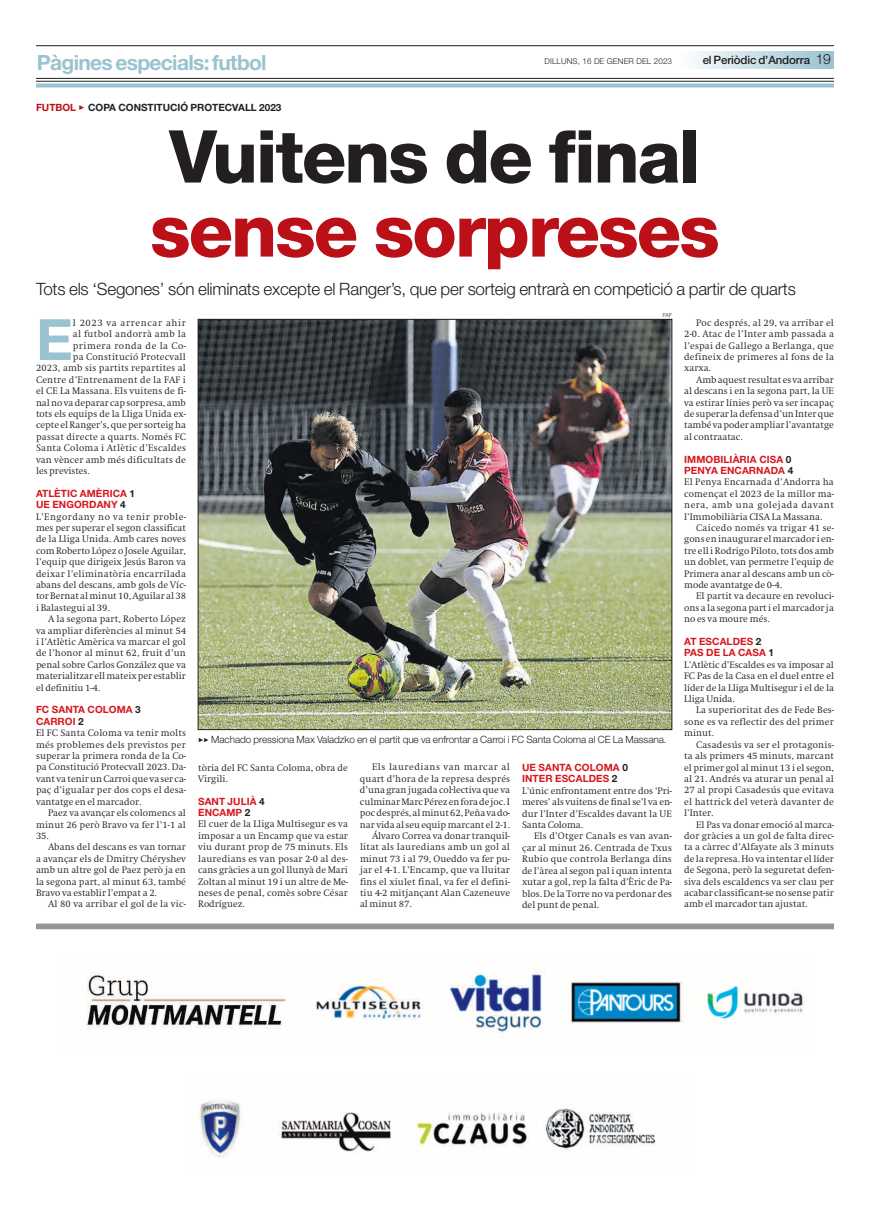
<style>
.page{position:relative;width:870px;height:1220px;background:#fff}
.page>*{position:absolute;margin:0;border:0;box-sizing:border-box;transform-origin:0 0}
.t1{font:800 73px "Helvetica Neue LT Std";letter-spacing:-.03em;color:#231f20}
.t2{font:800 73px "Helvetica Neue LT Std";letter-spacing:-.03em;color:#bb1018}
.t3{font:700 57px "Helvetica Neue LT Std";color:#99c3d1}
.t4{font:700 21px "Helvetica Neue LT Std";letter-spacing:-.035em;color:#99c3d1}
.t5{font:300 17px "Helvetica Neue LT Std";letter-spacing:-.015em;color:#231f20}
.t6{font:500 11.5px "Helvetica Neue LT Std";letter-spacing:-.015em;color:#231f20}
.t7{font:700 10px/11.4px "Helvetica Neue LT Std";letter-spacing:.01em;color:#d7171f}
.t8{font:300 10px "Helvetica Neue LT Std";letter-spacing:-.01em;color:#231f20}
.t9{font:700 10px "Helvetica Neue LT Std";color:#231f20}
.t10{font:300 9.1px/11.4px "Swift ND Std";color:#231f20;text-align:justify}
.t11{font:300 9.1px "Swift ND Std";letter-spacing:.025em;color:#231f20}
.t12{font:300 9.1px "Swift ND Std";letter-spacing:.02em;color:#231f20}
.t13{font:300 9.1px "Swift ND Std";letter-spacing:.03em;color:#231f20}
.t14{font:300 9.1px "Swift ND Std";letter-spacing:.06em;color:#231f20}
.t15{font:300 9.1px "Swift ND Std";letter-spacing:.035em;color:#231f20}
.t16{font:300 9.1px "Swift ND Std";letter-spacing:.07em;color:#231f20}
.t17{font:300 9.1px "Swift ND Std";letter-spacing:.05em;color:#231f20}
.t18{font:300 8px "Helvetica Neue LT Std";letter-spacing:.02em;color:#231f20}
.t19{font:300 5.5px "Helvetica Neue LT Std";color:#231f20}
.s1{font-weight:300;font-size:14px}
.s2{color:#bb1018}
.s3{color:#231f20}
</style>
<div class="page">
<div style="left:678px;top:51px;width:156px;height:17px;background:linear-gradient(to right,#feffff,#99c3d1)"></div>
<hr style="left:36px;top:78px;width:798px;height:1px;background:#231f20">
<hr style="left:36px;top:81px;width:798px;height:1px;background:#231f20">
<svg style="left:36px;top:84px;width:798px;height:4px;fill:#99c3d1"></svg>
<hr style="left:36px;top:46px;width:798px;height:1px;background:#231f20">
<img style="left:87px;top:970px;width:717px;height:63px">
<img style="left:200px;top:1100px;width:456px;height:58px">
<div style="left:36px;top:923px;width:798px;height:6px;background:#939598"></div>
<img style="left:200px;top:321px;width:470px;height:407px">
<h3 class="t4" style="left:37px;top:50px;width:231px">Pàgines especials: futbol</h3>
<p class="t18" style="left:545px;top:57px;width:129px">DILLUNS, 16 DE GENER DEL 2023</p>
<p class="t6" style="left:703px;top:53px;width:130px">el Periòdic d’Andorra <span class="s1">19</span></p>
<p class="t9" style="left:36px;top:101px;width:247px"><span class="s2">FUTBOL</span> <span class="s2">✓</span> COPA CONSTITUCIÓ PROTECVALL 2023</p>
<h1 class="t1" style="left:169px;top:113px;width:533px">Vuitens de final</h1>
<h1 class="t2" style="left:150px;top:187px;width:571px">sense sorpreses</h1>
<h3 class="t5" style="left:36px;top:278px;width:761px">Tots els ‘Segones’ són eliminats excepte el Ranger’s, que per sorteig entrarà en competició a partir de quarts</h3>
<h2 class="t3" style="left:36px;top:304px;width:38px">E</h2>
<p class="t16" style="left:73px;top:317px;width:115px">l 2023 va arrencar ahir</p>
<p class="t19" style="left:663px;top:311px;width:11px">FAF</p>
<p class="t10" style="left:684px;top:317px;width:151px;text-indent:12px">Poc després, al 29, va arribar el 2-0. Atac de l’Inter amb passada a l’espai de Gallego a Berlanga, que defineix de primeres al fons de la xarxa.</p>
<p class="t10" style="left:684px;top:374px;width:151px;text-indent:12px">Amb aquest resultat es va arribar al descans i en la segona part, la UE va estirar línies però va ser incapaç de superar la defensa d’un Inter que també va poder ampliar l’avantatge al contraatac.</p>
<p class="t7" style="left:684px;top:453px;width:111px">IMMOBILIÀRIA CISA <span class="s3">0<br></span>PENYA ENCARNADA <span class="s3">4</span></p>
<p class="t10" style="left:684px;top:477px;width:151px">El Penya Encarnada d’Andorra ha començat el 2023 de la millor ma&shy;nera, amb una golejada davant l’Immobiliària CISA La Massana.</p>
<p class="t10" style="left:684px;top:522px;width:151px;text-indent:12px">Caicedo només va trigar 41 se&shy;gons en inaugurar el marcador i en&shy;tre ell i Rodrigo Piloto, tots dos amb un doblet, van permetre l’equip de Primera anar al descans amb un cò&shy;mode avantatge de 0-4.</p>
<p class="t10" style="left:684px;top:591px;width:151px;text-indent:12px">El partit va decaure en revoluci&shy;ons a la segona part i el marcador ja no es va moure més.</p>
<p class="t7" style="left:684px;top:635px;width:92px">AT ESCALDES <span class="s3">2<br></span>PAS DE LA CASA <span class="s3">1</span></p>
<p class="t10" style="left:684px;top:659px;width:151px">L’Atlètic d’Escaldes es va imposar al FC Pas de la Casa en el duel entre el líder de la Lliga Multisegur i el de la Lliga Unida.</p>
<p class="t10" style="left:684px;top:705px;width:151px;text-indent:12px">La superioritat des de Fede Bes&shy;sone es va reflectir des del primer minut.</p>
<p class="t10" style="left:684px;top:739px;width:151px;text-indent:12px">Casadesús va ser el protagonis&shy;ta als primers 45 minuts, marcant el primer gol al minut 13 i el segon, al 21. Andrés va aturar un penal al 27 al propi Casadesús que evitava el hattrick del veterà davanter de l’Inter.</p>
<p class="t10" style="left:684px;top:819px;width:151px;text-indent:12px">El Pas va donar emoció al marca&shy;dor gràcies a un gol de falta direc&shy;ta a càrrec d’Alfayate als 3 minuts de la represa. Ho va intentar el líder de Segona, però la seguretat defen&shy;siva dels escaldencs va ser clau per acabar classificant-se no sense patir amb el marcador tan ajustat.</p>
<p class="t15" style="left:73px;top:329px;width:115px">al futbol andorrà amb la</p>
<p class="t17" style="left:73px;top:340px;width:115px">primera ronda de la Co-</p>
<p class="t12" style="left:73px;top:351px;width:115px">pa Constitució Protecvall</p>
<p class="t12" style="left:36px;top:363px;width:151px">2023, amb sis partits repartites al</p>
<p class="t11" style="left:36px;top:374px;width:151px">Centre d’Entrenament de la FAF i</p>
<p class="t10" style="left:36px;top:385px;width:152px">el CE La Massana. Els vuitens de fi-</p>
<p class="t10" style="left:36px;top:397px;width:152px">nal no va deparar cap sorpresa, amb</p>
<p class="t10" style="left:36px;top:408px;width:152px">tots els equips de la Lliga Unida ex-</p>
<p class="t10" style="left:36px;top:420px;width:152px">cepte el Ranger’s, que per sorteig ha</p>
<p class="t12" style="left:36px;top:431px;width:151px">passat directe a quarts. Només FC</p>
<p class="t11" style="left:36px;top:443px;width:151px">Santa Coloma i Atlètic d’Escaldes</p>
<p class="t10" style="left:36px;top:454px;width:151px">van vèncer amb més dificultats de</p>
<p class="t10" style="left:36px;top:465px;width:55px">les previstes.</p>
<p class="t7" style="left:36px;top:487px;width:101px">ATLÈTIC AMÈRICA <span class="s3">1<br></span>UE ENGORDANY <span class="s3">4</span></p>
<p class="t10" style="left:36px;top:511px;width:152px">L’Engordany no va tenir proble&shy;mes per superar el segon classificat de la Lliga Unida. Amb cares noves com Roberto López o Josele Aguilar, l’equip que dirigeix Jesús Baron va deixar l’eliminatòria encarrilada abans del descans, amb gols de Víc&shy;tor Bernat al minut 10, Aguilar al 38 i Balastegui al 39.</p>
<p class="t10" style="left:36px;top:613px;width:152px;text-indent:12px">A la segona part, Roberto López va ampliar diferències al minut 54 i l’Atlètic Amèrica va marcar el gol de l’honor al minut 62, fruit d’un penal sobre Carlos González que va materialitzar ell mateix per establir el definitiu 1-4.</p>
<p class="t7" style="left:36px;top:704px;width:106px">FC SANTA COLOMA <span class="s3">3<br></span>CARROI <span class="s3">2</span></p>
<p class="t10" style="left:36px;top:727px;width:152px">El FC Santa Coloma va tenir molts més problemes dels previstos per superar la primera ronda de la Co&shy;pa Constitució Protecvall 2023. Da&shy;vant va tenir un Carroi que va ser ca&shy;paç d’igualar per dos cops el desa&shy;vantatge en el marcador.</p>
<p class="t10" style="left:36px;top:807px;width:152px;text-indent:12px">Paez va avançar els colomencs al minut 26 però Bravo va fer l’1-1 al 35.</p>
<p class="t10" style="left:36px;top:841px;width:152px;text-indent:12px">Abans del descans es van tornar a avançar els de Dmitry Chéryshev amb un altre gol de Paez però ja en la segona part, al minut 63, també Bravo va establir l’empat a 2.</p>
<p class="t11" style="left:48px;top:899px;width:140px">Al 80 va arribar el gol de la vic-</p>
<p class="t8" style="left:198px;top:733px;width:470px">✓✓ Machado pressiona Max Valadzko en el partit que va enfrontar a Carroi i FC Santa Coloma al CE La Massana.</p>
<p class="t14" style="left:372px;top:762px;width:139px">Els lauredians van marcar al</p>
<p class="t10" style="left:360px;top:773px;width:152px">quart d’hora de la represa després</p>
<p class="t10" style="left:360px;top:784px;width:152px">d’una gran jugada col·lectiva que va</p>
<p class="t10" style="left:360px;top:796px;width:151px">culminar Marc Pérez en fora de joc. I</p>
<p class="t10" style="left:360px;top:807px;width:152px">poc després, al minut 62, Peña va do-</p>
<p class="t10" style="left:360px;top:819px;width:152px">nar vida al seu equip marcant el 2-1.</p>
<p class="t10" style="left:372px;top:830px;width:139px">Álvaro Correa va donar tranquil·</p>
<p class="t13" style="left:360px;top:842px;width:152px">litat als lauredians amb un gol al</p>
<p class="t10" style="left:360px;top:853px;width:151px">minut 73 i al 79, Oueddo va fer pu-</p>
<p class="t10" style="left:360px;top:864px;width:151px">jar el 4-1. L’Encamp, que va lluitar</p>
<p class="t10" style="left:360px;top:876px;width:152px">fins el xiulet final, va fer el defini-</p>
<p class="t10" style="left:360px;top:887px;width:152px">tiu 4-2 mitjançant Alan Cazeneuve</p>
<p class="t10" style="left:360px;top:898px;width:53px">al minut 87.</p>
<p class="t10" style="left:198px;top:762px;width:151px">tòria del FC Santa Coloma, obra de<br>Virgili.</p>
<p class="t7" style="left:198px;top:795px;width:68px">SANT JULIÀ <span class="s3">4<br></span>ENCAMP <span class="s3">2</span></p>
<p class="t10" style="left:198px;top:819px;width:151px">El cuer de la Lliga Multisegur es va imposar a un Encamp que va estar viu durant prop de 75 minuts. Els lauredians es van posar 2-0 al des&shy;cans gràcies a un gol llunyà de Mari Zoltan al minut 19 i un altre de Me&shy;neses de penal, comès sobre César Rodríguez.</p>
<p class="t7" style="left:522px;top:761px;width:107px">UE SANTA COLOMA <span class="s3">0<br></span>INTER ESCALDES <span class="s3">2</span></p>
<p class="t10" style="left:522px;top:785px;width:152px">L’únic enfrontament entre dos ‘Pri&shy;meres’ als vuitens de final se’l va en&shy;dur l’Inter d’Escaldes davant la UE Santa Coloma.</p>
<p class="t10" style="left:522px;top:831px;width:152px;text-indent:12px">Els d’Otger Canals es van avan&shy;çar al minut 26. Centrada de Txus Rubio que controla Berlanga dins de l’àrea al segon pal i quan intenta xutar a gol, rep la falta d’Èric de Pa&shy;blos. De la Torre no va perdonar des del punt de penal.</p>
</div>
